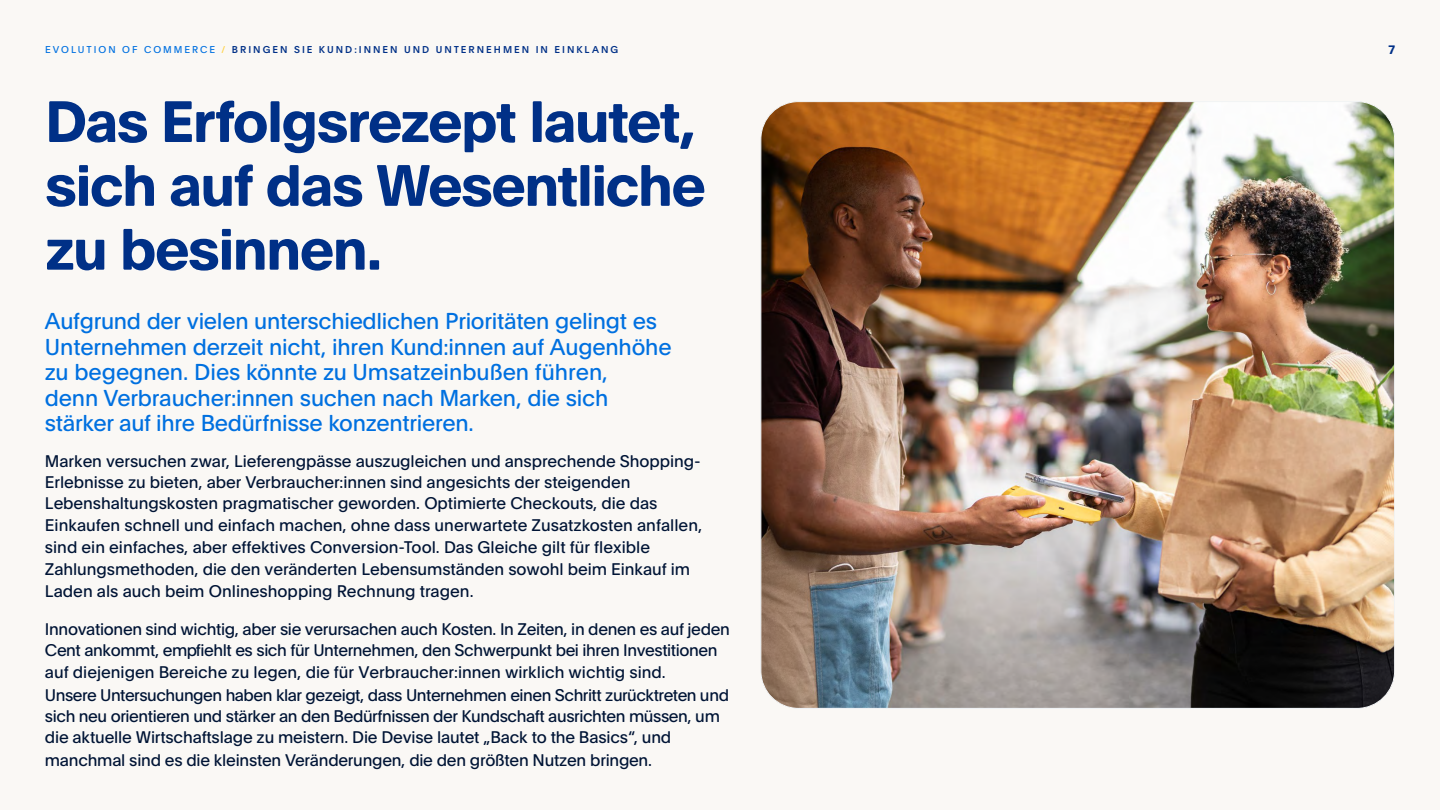
<style>
.page{position:relative;width:1440px;height:810px;background:#fff}
.page>*{position:absolute;margin:0;border:0;box-sizing:border-box;transform-origin:0 0}
.t1{font:700 57px/63.8px "Pay Pal Open";letter-spacing:-.03em;color:#003087}
.t2{font:22.5px/25.5px "Pay Pal Open";letter-spacing:-.01em;color:#0070e0}
.t3{font:16.5px/21.8px "Pay Pal Open";letter-spacing:-.005em;color:#001435}
.t4{font:700 12px "Pay Pal Open";color:#003087}
.t5{font:500 9.75px "Pay Pal Open";letter-spacing:.205em;color:#003087}
.s1{font-weight:400;color:#0070e0}
.s2{font-weight:400;color:#ffd140}
</style>
<div class="page">
<div style="left:1px;top:1px;width:1439px;height:809px;background:#faf8f5"></div>
<img style="left:762px;top:103px;width:631px;height:604px">
<p class="t5" style="left:45px;top:42px;width:575px"><span class="s1">EVOLUTION OF COMMERCE</span> <span class="s2">/</span> BRINGEN SIE KUND:INNEN UND UNTERNEHMEN IN EINKLANG</p>
<h1 class="t1" style="left:45px;top:86px;width:662px">Das Erfolgsrezept lautet, sich auf das Wesentliche zu besinnen.</h1>
<p class="t2" style="left:45px;top:307px;width:628px">Aufgrund der vielen unterschiedlichen Prioritäten gelingt es Unternehmen derzeit nicht, ihren Kund:innen auf Augenhöhe zu begegnen. Dies könnte zu Umsatzeinbußen führen,<br>denn Verbraucher:innen suchen nach Marken, die sich stärker auf ihre Bedürfnisse konzentrieren.</p>
<p class="t3" style="left:45px;top:449px;width:659px">Marken versuchen zwar, Lieferengpässe auszugleichen und ansprechende Shopping-Erlebnisse zu bieten, aber Verbraucher:innen sind angesichts der steigenden Lebenshaltungskosten pragmatischer geworden. Optimierte Checkouts, die das Einkaufen schnell und einfach machen, ohne dass unerwartete Zusatzkosten anfallen, sind ein einfaches, aber effektives Conversion-Tool. Das Gleiche gilt für flexible Zahlungsmethoden, die den veränderten Lebensumständen sowohl beim Einkauf im Laden als auch beim Onlineshopping Rechnung tragen.</p>
<p class="t3" style="left:45px;top:618px;width:686px">Innovationen sind wichtig, aber sie verursachen auch Kosten. In Zeiten, in denen es auf jeden Cent ankommt, empfiehlt es sich für Unternehmen, den Schwerpunkt bei ihren Investitionen auf diejenigen Bereiche zu legen, die für Verbraucher:innen wirklich wichtig sind.<br>Unsere Untersuchungen haben klar gezeigt, dass Unternehmen einen Schritt zurücktreten und sich neu orientieren und stärker an den Bedürfnissen der Kundschaft ausrichten müssen, um die aktuelle Wirtschaftslage zu meistern. Die Devise lautet „Back to the Basics“, und manchmal sind es die kleinsten Veränderungen, die den größten Nutzen bringen.</p>
<p class="t4" style="left:1388px;top:41px;width:8px">7</p>
</div>
